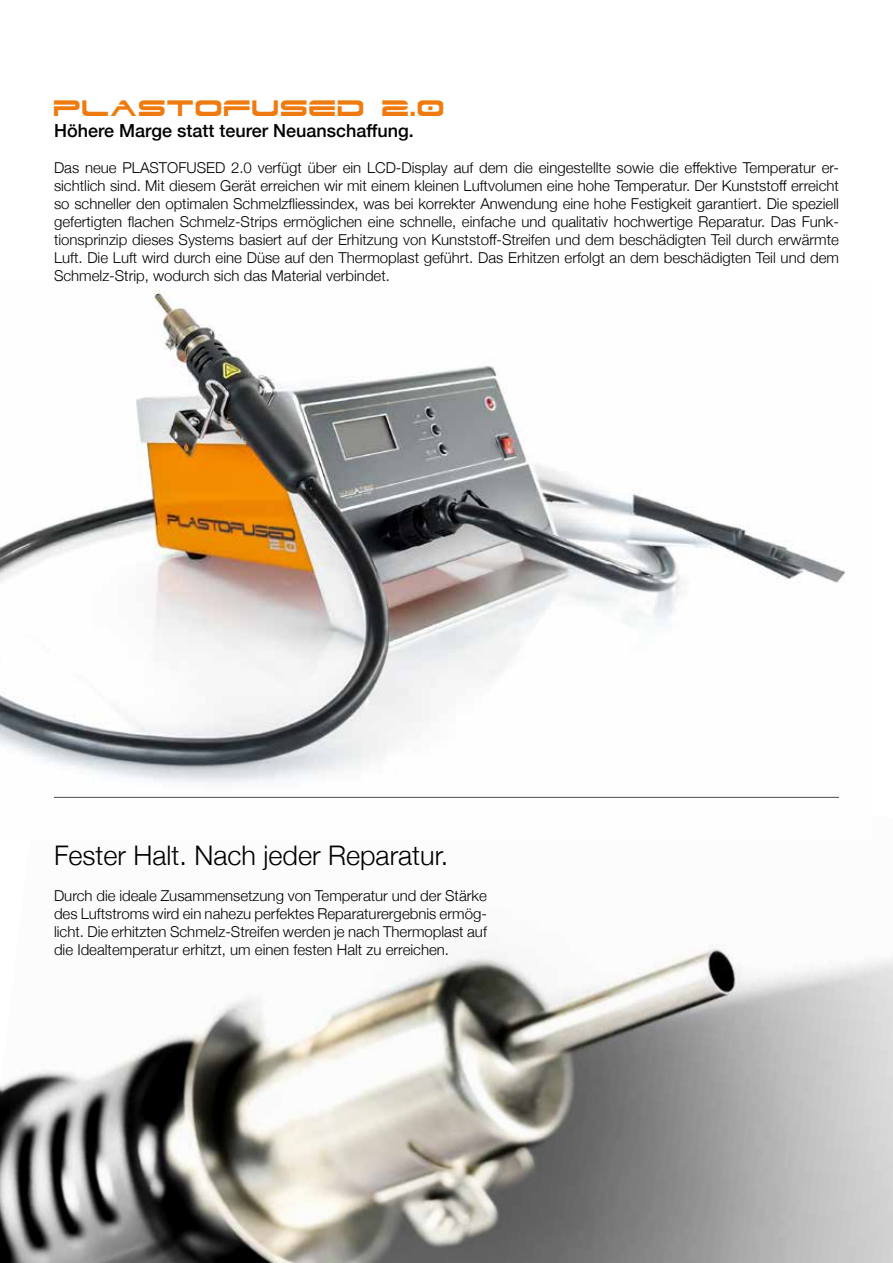
<style>
.page{position:relative;width:893px;height:1263px;background:#fff}
.page>*{position:absolute;margin:0;border:0;box-sizing:border-box;transform-origin:0 0}
.t1{font:300 27px "Helvetica Neue";color:#000}
.t2{font:27px "Dodger";color:#ef7b10}
.t3{font:500 18px "Helvetica Neue";color:#000}
.t4{font:300 15px/18px "Helvetica Neue";color:#000;text-align:justify}
</style>
<div class="page">
<img style="left:0;top:945px;width:893px;height:318px">
<img style="left:0;top:291px;width:845px;height:506px">
<hr style="left:54px;top:797px;width:785px;height:1px;background:#4a4a49">
<h1 class="t2" style="left:54px;top:94px;width:394px">PLASTOFUSED 2.0</h1>
<p class="t3" style="left:54px;top:116px;width:361px">Höhere Marge statt teurer Neuanschaffung.</p>
<p class="t4" style="left:54px;top:158px;width:786px">Das neue PLASTOFUSED 2.0 verfügt über ein LCD-Display auf dem die eingestellte sowie die effektive Temperatur er&shy;sichtlich sind. Mit diesem Gerät erreichen wir mit einem kleinen Luftvolumen eine hohe Temperatur. Der Kunststoff erreicht so schneller den optimalen Schmelzfliessindex, was bei korrekter Anwendung eine hohe Festigkeit garantiert. Die speziell gefertigten flachen Schmelz-Strips ermöglichen eine schnelle, einfache und qualitativ hochwertige Reparatur. Das Funk&shy;tionsprinzip dieses Systems basiert auf der Erhitzung von Kunststoff-Streifen und dem beschädigten Teil durch erwärmte Luft. Die Luft wird durch eine Düse auf den Thermoplast geführt. Das Erhitzen erfolgt an dem beschädigten Teil und dem Schmelz-Strip, wodurch sich das Material verbindet.</p>
<h1 class="t1" style="left:54px;top:834px;width:396px">Fester Halt. Nach jeder Reparatur.</h1>
<p class="t4" style="left:54px;top:886px;width:434px">Durch die ideale Zusammensetzung von Temperatur und der Stärke des Luftstroms wird ein nahezu perfektes Reparaturergebnis ermög&shy;licht. Die erhitzten Schmelz-Streifen werden je nach Thermoplast auf die Idealtemperatur erhitzt, um einen festen Halt zu erreichen.</p>
</div>
